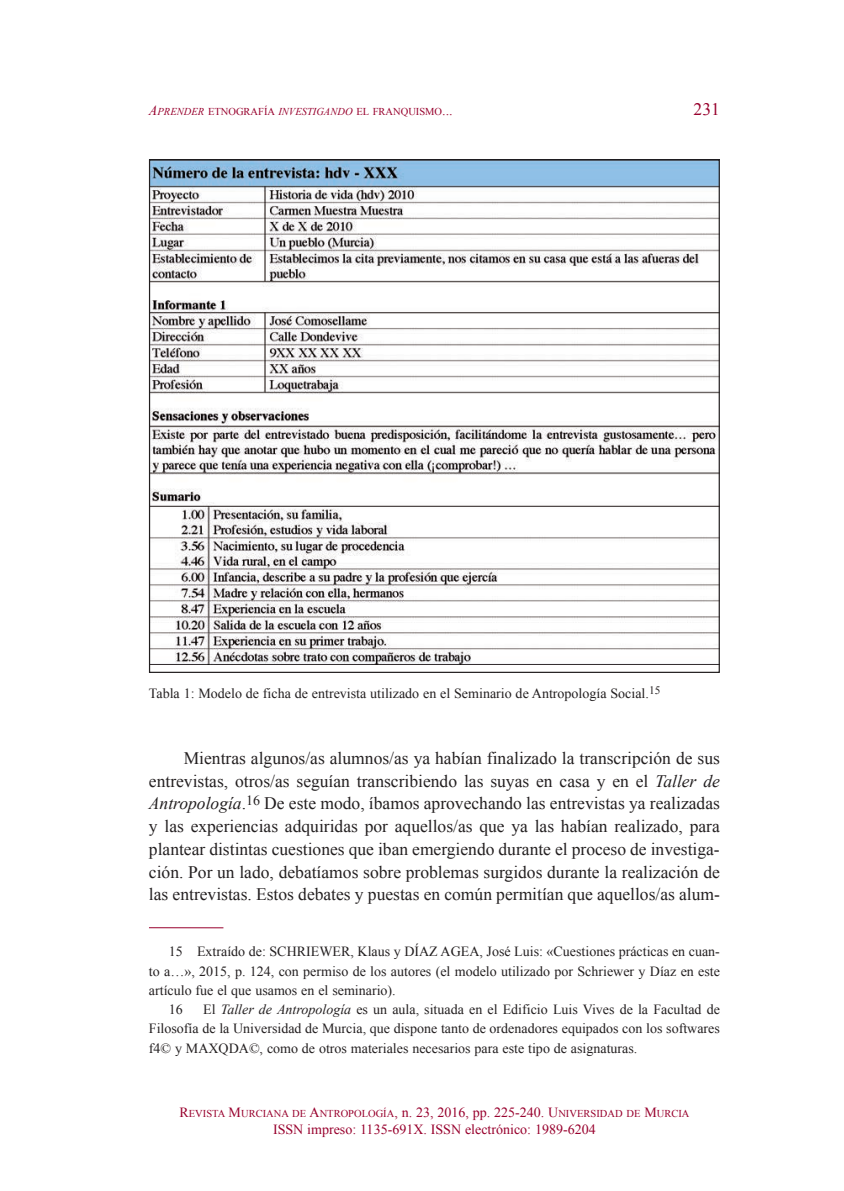
<style>
.page{position:relative;width:844px;height:1191px;background:#fff}
.page>*{position:absolute;margin:0;border:0;box-sizing:border-box;transform-origin:0 0}
.t1{font:17.5px/22.8px "Times New Roman";color:#231f20;text-align:justify}
.t2{font:17.5px "Times New Roman";color:#98012d}
.t3{font:14px/19.2px "Times New Roman";color:#231f20;text-align:justify}
.t4{font:14px "Times New Roman";color:#98012d}
.t5{font:10.5px "Times New Roman";color:#98012d}
.s1{font-style:italic;font-size:14px}
.s2{font-style:italic}
.s3{font-size:14px}
</style>
<div class="page">
<img style="left:151px;top:161px;width:566px;height:503px">
<hr style="left:149px;top:927px;width:74px;height:1px;background:#98012d">
<p class="t5" style="left:149px;top:104px;width:305px"><span class="s1">A</span><span class="s2">PRENDER</span> ETNOGRAFÍA <span class="s2">INVESTIGANDO</span> EL FRANQUISMO<span class="s3">...</span></p>
<p class="t2" style="left:693px;top:97px;width:28px">231</p>
<p class="t3" style="left:149px;top:683px;width:513px">Tabla 1: Modelo de ficha de entrevista utilizado en el Seminario de Antropología Social.<sup>15</sup></p>
<p class="t1" style="left:149px;top:746px;width:572px;text-indent:35px">Mientras algunos/as alumnos/as ya habían finalizado la transcripción de sus entrevistas, otros/as seguían transcribiendo las suyas en casa y en el <span class="s2">Taller de Antropología</span>.<sup>16</sup> De este modo, íbamos aprovechando las entrevistas ya realizadas y las experiencias adquiridas por aquellos/as que ya las habían realizado, para plantear distintas cuestiones que iban emergiendo durante el proceso de investiga&shy;ción. Por un lado, debatíamos sobre problemas surgidos durante la realización de las entrevistas. Estos debates y puestas en común permitían que aquellos/as alum-</p>
<p class="t3" style="left:169px;top:941px;width:552px">15 Extraído de: SCHRIEWER, Klaus y DÍAZ AGEA, José Luis: «Cuestiones prácticas en cuan-</p>
<p class="t3" style="left:149px;top:961px;width:572px">to a…», 2015, p. 124, con permiso de los autores (el modelo utilizado por Schriewer y Díaz en este</p>
<p class="t3" style="left:149px;top:980px;width:248px">artículo fue el que usamos en el seminario).</p>
<p class="t3" style="left:169px;top:999px;width:15px">16</p>
<p class="t3" style="left:149px;top:999px;width:572px;text-indent:54px">El <span class="s2">Taller de Antropología</span> es un aula, situada en el Edificio Luis Vives de la Facultad de Filosofía de la Universidad de Murcia, que dispone tanto de ordenadores equipados con los softwares f4© y MAXQDA©, como de otros materiales necesarios para este tipo de asignaturas.</p>
<p class="t5" style="left:179px;top:1106px;width:511px"><span class="s3">R</span>EVISTA <span class="s3">M</span>URCIANA DE <span class="s3">A</span>NTROPOLOGÍA<span class="s3">, n. 23, 2016, pp. 225-240. U</span>NIVERSIDAD DE <span class="s3">M</span>URCIA</p>
<p class="t4" style="left:273px;top:1119px;width:324px">ISSN impreso: 1135-691X. ISSN electrónico: 1989-6204</p>
</div>
